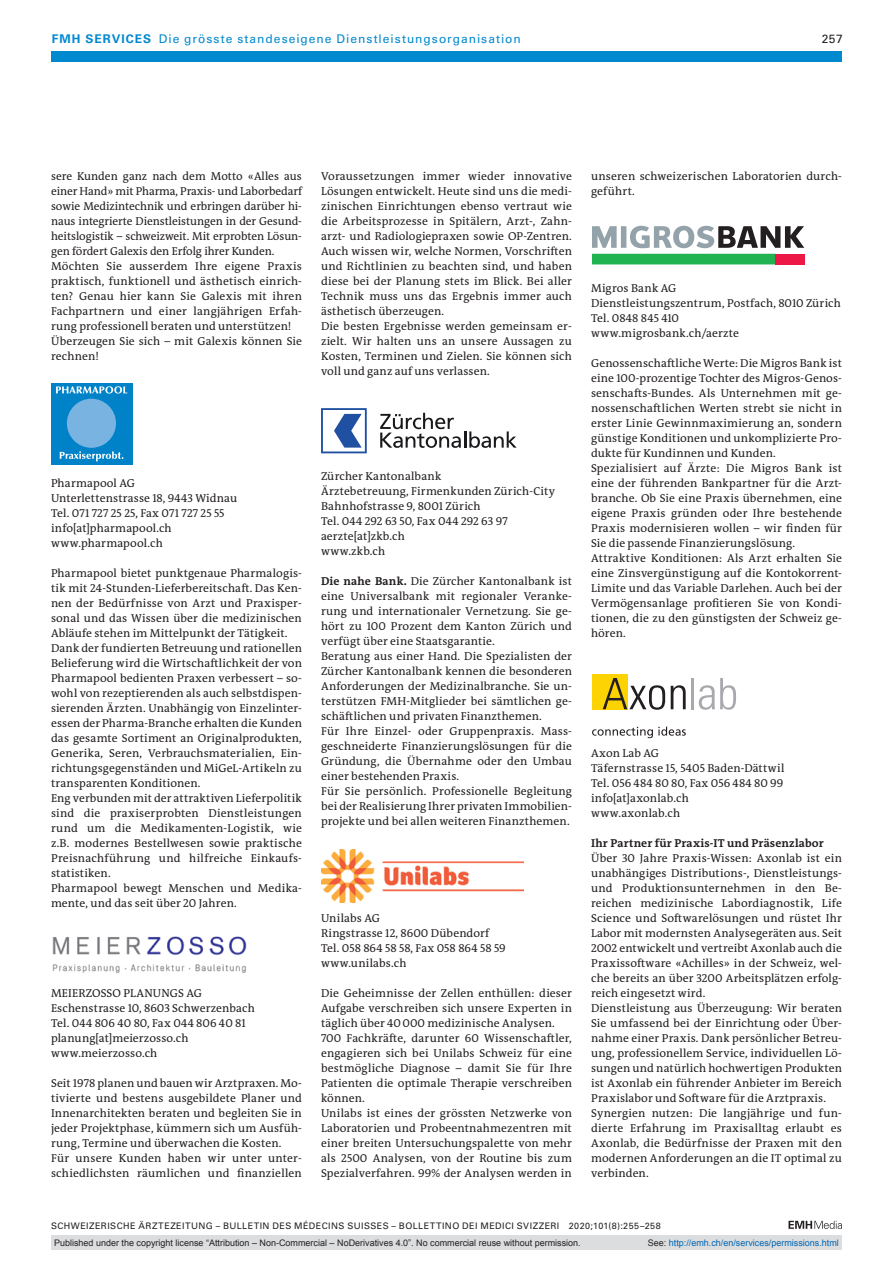
<style>
.page{position:relative;width:893px;height:1263px;background:#fff}
.page>*{position:absolute;margin:0;border:0;box-sizing:border-box;transform-origin:0 0}
.t1{font:12px "Univers LT Std";letter-spacing:.08em;color:#0089cf}
.t2{font:12px "Univers LT Std";color:#231f20}
.t3{font:11.55px/15px "The Antiqua B W5 Plain";letter-spacing:.01em;color:#231f20}
.t4{font:700 11.55px "The Antiqua B W7";letter-spacing:.015em;color:#231f20}
.t5{font:9px "Arial";color:#231f20}
.t6{font:9px "Univers LT Std";letter-spacing:.05em;color:#231f20}
.t7{font:9px "Arial";color:#0166b3}
.s1{font-weight:700}
.s2{font-family:"The Antiqua B W7";font-weight:700}
.s3{color:#231f20}
</style>
<div class="page">
<svg style="left:788px;top:1221px;width:54px;height:8px"></svg>
<div style="left:51px;top:51px;width:791px;height:11px;background:#0089cf"></div>
<div style="left:51px;top:383px;width:82px;height:82px;background:#0082c8"></div>
<div style="left:67px;top:399px;width:49px;height:49px;background:#78b3e1;border-radius:50%"></div>
<svg style="left:56px;top:386px;width:71px;height:8px"></svg>
<svg style="left:60px;top:451px;width:63px;height:10px"></svg>
<img style="left:52px;top:936px;width:195px;height:37px">
<svg style="left:321px;top:408px;width:46px;height:45px"></svg>
<svg style="left:380px;top:413px;width:137px;height:35px"></svg>
<img style="left:321px;top:849px;width:202px;height:53px">
<div style="left:592px;top:254px;width:183px;height:10px;background:#21b252"></div>
<div style="left:775px;top:254px;width:29px;height:10px;background:#ed1845"></div>
<svg style="left:592px;top:226px;width:212px;height:22px"></svg>
<div style="left:592px;top:674px;width:35px;height:35px;background:#fed304"></div>
<svg style="left:603px;top:678px;width:62px;height:32px"></svg>
<svg style="left:671px;top:685px;width:15px;height:24px"></svg>
<hr style="left:691px;top:678px;width:3px;height:31px;background:#a8a9ad">
<svg style="left:699px;top:678px;width:37px;height:32px"></svg>
<svg style="left:592px;top:727px;width:94px;height:11px"></svg>
<div style="left:51px;top:1235px;width:791px;height:15px;background:#dcdddf"></div>
<p class="t1" style="left:52px;top:31px;width:470px"><span class="s1">FMH SERVICES</span> Die grösste standeseigene Dienstleistungsorganisation</p>
<p class="t2" style="left:822px;top:31px;width:22px">257</p>
<p class="t3" style="left:51px;top:168px;width:252px">sere Kunden ganz nach dem Motto «Alles aus einer Hand» mit Pharma, Praxis- und Laborbedarf sowie Medizintechnik und erbringen darüber hi&shy;naus integrierte Dienstleistungen in der Gesund&shy;heitslogistik – schweizweit. Mit erprobten Lösun&shy;gen fördert Galexis den Erfolg ihrer Kunden.<br>Möchten Sie ausserdem Ihre eigene Praxis praktisch, funktionell und ästhetisch einrich&shy;ten? Genau hier kann Sie Galexis mit ihren Fachpartnern und einer langjährigen Erfah&shy;rung professionell beraten und unterstützen!<br>Überzeugen Sie sich – mit Galexis können Sie rechnen!</p>
<p class="t3" style="left:321px;top:168px;width:252px">Voraussetzungen immer wieder innovative Lösungen entwickelt. Heute sind uns die medi&shy;zinischen Einrichtungen ebenso vertraut wie die Arbeitsprozesse in Spitälern, Arzt-, Zahn&shy;arzt- und Radiologiepraxen sowie OP-Zentren.<br>Auch wissen wir, welche Normen, Vorschriften und Richtlinien zu beachten sind, und haben diese bei der Planung stets im Blick. Bei aller Technik muss uns das Ergebnis immer auch ästhetisch überzeugen.<br>Die besten Ergebnisse werden gemeinsam er&shy;zielt. Wir halten uns an unsere Aussagen zu Kosten, Terminen und Zielen. Sie können sich voll und ganz auf uns verlassen.</p>
<p class="t3" style="left:51px;top:476px;width:188px">Pharmapool AG<br>Unterlettenstrasse 18, 9443 Widnau<br>Tel. 071 727 25 25, Fax 071 727 25 55 info[at]pharmapool.ch www.pharmapool.ch</p>
<p class="t3" style="left:51px;top:566px;width:252px">Pharmapool bietet punktgenaue Pharmalogis&shy;tik mit 24-Stunden-Lieferbereitschaft. Das Ken&shy;nen der Bedürfnisse von Arzt und Praxisper&shy;sonal und das Wissen über die medizinischen Abläufe stehen im Mittelpunkt der Tätigkeit.<br>Dank der fundierten Betreuung und rationellen Belieferung wird die Wirtschaftlichkeit der von Pharmapool bedienten Praxen verbessert – so&shy;wohl von rezeptierenden als auch selbstdispen&shy;sierenden Ärzten. Unabhängig von Einzelinter&shy;essen der Pharma-Branche erhalten die Kunden das gesamte Sortiment an Originalprodukten, Generika, Seren, Verbrauchsmaterialien, Ein&shy;richtungsgegenständen und MiGeL-Artikeln zu transparenten Konditionen.<br>Eng verbunden mit der attraktiven Lieferpolitik sind die praxiserprobten Dienstleistungen rund um die Medikamenten-Logistik, wie z.B. modernes Bestellwesen sowie praktische Preisnachführung und hilfreiche Einkaufs&shy;statistiken.<br>Pharmapool bewegt Menschen und Medika&shy;mente, und das seit über 20 Jahren.</p>
<p class="t3" style="left:51px;top:986px;width:205px">MEIERZOSSO PLANUNGS AG<br>Eschenstrasse 10, 8603 Schwerzenbach<br>Tel. 044 806 40 80, Fax 044 806 40 81 planung[at]meierzosso.ch www.meierzosso.ch</p>
<p class="t3" style="left:51px;top:1076px;width:252px">Seit 1978 planen und bauen wir Arztpraxen. Mo&shy;tivierte und bestens ausgebildete Planer und Innenarchitekten beraten und begleiten Sie in jeder Projektphase, kümmern sich um Ausfüh&shy;rung, Termine und überwachen die Kosten.<br>Für unsere Kunden haben wir unter unter&shy;schiedlichsten räumlichen und finanziellen</p>
<p class="t3" style="left:321px;top:468px;width:236px">Zürcher Kantonalbank<br>Ärztebetreuung, Firmenkunden Zürich-City<br>Bahnhofstrasse 9, 8001 Zürich<br>Tel. 044 292 63 50, Fax 044 292 63 97 aerzte[at]zkb.ch<br>www.zkb.ch</p>
<p class="t3" style="left:321px;top:573px;width:252px"><span class="s2">Die nahe Bank.</span> Die Zürcher Kantonalbank ist eine Universalbank mit regionaler Veranke&shy;rung und internationaler Vernetzung. Sie ge&shy;hört zu 100 Prozent dem Kanton Zürich und verfügt über eine Staatsgarantie.<br>Beratung aus einer Hand. Die Spezialisten der Zürcher Kantonalbank kennen die besonderen Anforderungen der Medizinalbranche. Sie un&shy;terstützen FMH-Mitglieder bei sämtlichen ge&shy;schäftlichen und privaten Finanzthemen.<br>Für Ihre Einzel- oder Gruppenpraxis. Mass&shy;geschneiderte Finanzierungslösungen für die Gründung, die Übernahme oder den Umbau einer bestehenden Praxis.<br>Für Sie persönlich. Professionelle Begleitung bei der Realisierung Ihrer privaten Immobilien&shy;projekte und bei allen weiteren Finanzthemen.</p>
<p class="t3" style="left:321px;top:911px;width:186px">Unilabs AG<br>Ringstrasse 12, 8600 Dübendorf<br>Tel. 058 864 58 58, Fax 058 864 58 59 www.unilabs.ch</p>
<p class="t3" style="left:321px;top:986px;width:252px">Die Geheimnisse der Zellen enthüllen: dieser Aufgabe verschreiben sich unsere Experten in täglich über 40000 medizinische Analysen.<br>700 Fachkräfte, darunter 60 Wissenschaftler, engagieren sich bei Unilabs Schweiz für eine bestmögliche Diagnose – damit Sie für Ihre Patienten die optimale Therapie verschreiben können.<br>Unilabs ist eines der grössten Netzwerke von Laboratorien und Probeentnahmezentren mit einer breiten Untersuchungspalette von mehr als 2500 Analysen, von der Routine bis zum Spezialverfahren. 99% der Analysen werden in</p>
<p class="t3" style="left:591px;top:168px;width:252px">unseren schweizerischen Laboratorien durch&shy;geführt.</p>
<p class="t3" style="left:591px;top:281px;width:251px">Migros Bank AG<br>Dienstleistungszentrum, Postfach, 8010 Zürich<br>Tel. 0848 845 410<br>www.migrosbank.ch/aerzte</p>
<p class="t3" style="left:591px;top:356px;width:252px">Genossenschaftliche Werte: Die Migros Bank ist eine 100-prozentige Tochter des Migros-Genos&shy;senschafts-Bundes. Als Unternehmen mit ge&shy;nossenschaftlichen Werten strebt sie nicht in erster Linie Gewinnmaximierung an, sondern günstige Konditionen und unkomplizierte Pro&shy;dukte für Kundinnen und Kunden.<br>Spezialisiert auf Ärzte: Die Migros Bank ist eine der führenden Bankpartner für die Arzt&shy;branche. Ob Sie eine Praxis übernehmen, eine eigene Praxis gründen oder Ihre bestehende Praxis modernisieren wollen – wir finden für Sie die passende Finanzierungslösung.<br>Attraktive Konditionen: Als Arzt erhalten Sie eine Zinsvergünstigung auf die Kontokorrent-Limite und das Variable Darlehen. Auch bei der Vermögensanlage profitieren Sie von Kondi&shy;tionen, die zu den günstigsten der Schweiz ge&shy;hören.</p>
<p class="t3" style="left:591px;top:746px;width:195px">Axon Lab AG<br>Täfernstrasse 15, 5405 Baden-Dättwil<br>Tel. 056 484 80 80, Fax 056 484 80 99 info[at]axonlab.ch<br>www.axonlab.ch</p>
<p class="t4" style="left:591px;top:836px;width:234px">Ihr Partner für Praxis-IT und Präsenzlabor</p>
<p class="t3" style="left:591px;top:851px;width:252px">Über 30 Jahre Praxis-Wissen: Axonlab ist ein unabhängiges Distributions-, Dienstleistungs&shy;und Produktionsunternehmen in den Be&shy;reichen medizinische Labordiagnostik, Life Science und Softwarelösungen und rüstet Ihr Labor mit modernsten Analysegeräten aus. Seit 2002 entwickelt und vertreibt Axonlab auch die Praxissoftware «Achilles» in der Schweiz, wel&shy;che bereits an über 3200 Arbeitsplätzen erfolg&shy;reich eingesetzt wird.<br>Dienstleistung aus Überzeugung: Wir beraten Sie umfassend bei der Einrichtung oder Über&shy;nahme einer Praxis. Dank persönlicher Betreu&shy;ung, professionellem Service, individuellen Lö&shy;sungen und natürlich hochwertigen Produkten ist Axonlab ein führender Anbieter im Bereich Praxislabor und Software für die Arztpraxis.<br>Synergien nutzen: Die langjährige und fun&shy;dierte Erfahrung im Praxisalltag erlaubt es Axonlab, die Bedürfnisse der Praxen mit den modernen Anforderungen an die IT optimal zu verbinden.</p>
<p class="t6" style="left:51px;top:1220px;width:611px">SCHWEIZERISCHE ÄRZTEZEITUNG – BULLETIN DES MÉDECINS SUISSES – BOLLETTINO DEI MEDICI SVIZZERI 2020;101(8):255–258</p>
<p class="t5" style="left:54px;top:1237px;width:528px">Published under the copyright license “Attribution – Non-Commercial – NoDerivatives 4.0”. No commercial reuse without permission.</p>
<p class="t7" style="left:648px;top:1237px;width:193px"><span class="s3">See:</span> http://emh.ch/en/services/permissions.html</p>
</div>
